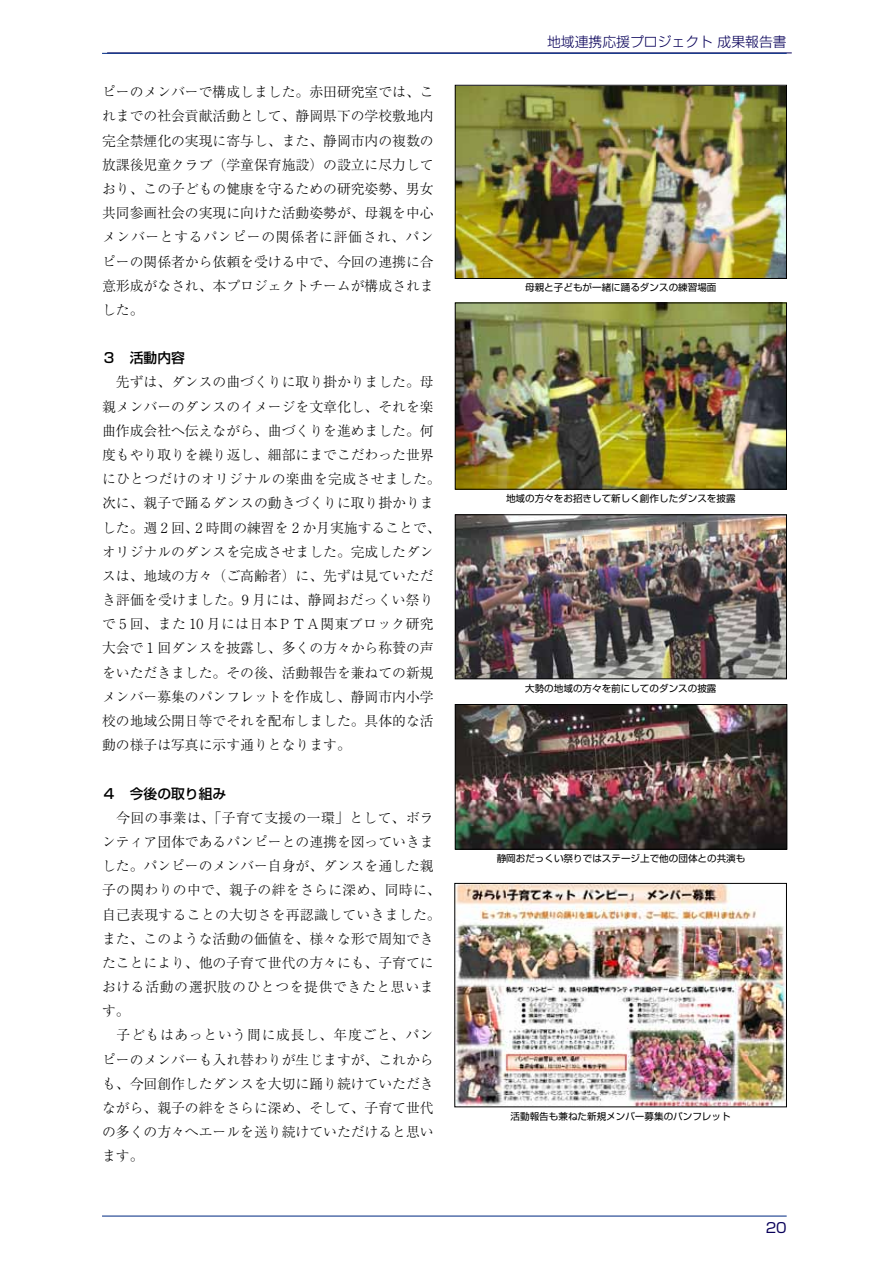
<style>
.page{position:relative;width:893px;height:1263px;background:#fff}
.page>*{position:absolute;margin:0;border:0;box-sizing:border-box;transform-origin:0 0}
.t1{font:300 13.8px/24.2px "Ryumin Pro";color:#000}
.t2{font:300 13.8px "Shin Go Pro";color:#080059}
.t3{font:500 13.8px "Shin Go Pro";color:#000}
.t4{font:13.8px "Shin Go Pro";color:#080059}
.t5{font:9.6px "Shin Go Pro";color:#000}
</style>
<div class="page">
<hr style="left:107px;top:53px;width:685px;height:1px;background:#080059">
<hr style="left:102px;top:53px;width:685px;height:1px;background:#0c3388">
<hr style="left:102px;top:1215px;width:685px;height:1px;background:#0c3388">
<img style="left:457px;top:87px;width:328px;height:190px">
<div style="left:455px;top:85px;width:332px;height:194px;border:1px solid #000"></div>
<img style="left:457px;top:305px;width:328px;height:182px">
<div style="left:455px;top:303px;width:332px;height:186px;border:1px solid #000"></div>
<img style="left:457px;top:516px;width:328px;height:161px">
<div style="left:455px;top:514px;width:332px;height:165px;border:1px solid #000"></div>
<img style="left:457px;top:706px;width:328px;height:141px">
<div style="left:455px;top:704px;width:332px;height:145px;border:1px solid #000"></div>
<img style="left:457px;top:885px;width:328px;height:220px">
<div style="left:455px;top:883px;width:332px;height:224px;border:1px solid #000"></div>
<p class="t1" style="left:102px;top:79px;width:333px;text-align:justify">ピーのメンバーで構成しました。赤田研究室では、これまでの社会貢献活動として、静岡県下の学校敷地内完全禁煙化の実現に寄与し、また、静岡市内の複数の放課後児童クラブ（学童保育施設）の設立に尽力しており、この子どもの健康を守るための研究姿勢、男女共同参画社会の実現に向けた活動姿勢が、母親を中心メンバーとするパンピーの関係者に評価され、パンピーの関係者から依頼を受ける中で、今回の連携に合意形成がなされ、本プロジェクトチームが構成されました。</p>
<p class="t3" style="left:102px;top:347px;width:84px">３　活動内容</p>
<p class="t1" style="left:102px;top:369px;width:340px">　先ずは、ダンスの曲づくりに取り掛かりました。母親メンバーのダンスのイメージを文章化し、それを楽曲作成会社へ伝えながら、曲づくりを進めました。何度もやり取りを繰り返し、細部にまでこだわった世界にひとつだけのオリジナルの楽曲を完成させました。次に、親子で踊るダンスの動きづくりに取り掛かりました。週 2 回、2 時間の練習を 2 か月実施することで、オリジナルのダンスを完成させました。完成したダンスは、地域の方々（ご高齢者）に、先ずは見ていただき評価を受けました。9 月には、静岡おだっくい祭りで 5 回、また 10 月には日本ＰＴＡ関東ブロック研究大会で 1 回ダンスを披露し、多くの方々から称賛の声をいただきました。その後、活動報告を兼ねての新規メンバー募集のパンフレットを作成し、静岡市内小学校の地域公開日等でそれを配布しました。具体的な活動の様子は写真に示す通りとなります。</p>
<p class="t3" style="left:102px;top:782px;width:126px">４　今後の取り組み</p>
<p class="t1" style="left:102px;top:804px;width:340px">　今回の事業は、「子育て支援の一環」として、ボランティア団体であるパンピーとの連携を図っていきました。パンピーのメンバー自身が、ダンスを通した親子の関わりの中で、親子の絆をさらに深め、同時に、自己表現することの大切さを再認識していきました。また、このような活動の価値を、様々な形で周知できたことにより、他の子育て世代の方々にも、子育てにおける活動の選択肢のひとつを提供できたと思います。<br>　子どもはあっという間に成長し、年度ごと、パンピーのメンバーも入れ替わりが生じますが、これからも、今回創作したダンスを大切に踊り続けていただきながら、親子の絆をさらに深め、そして、子育て世代の多くの方々へエールを送り続けていただけると思います。</p>
<p class="t2" style="left:547px;top:31px;width:241px">地域連携応援プロジェクト 成果報告書</p>
<p class="t5" style="left:525px;top:280px;width:193px">母親と子どもが一緒に踊るダンスの練習場面</p>
<p class="t5" style="left:506px;top:491px;width:231px">地域の方々をお招きして新しく創作したダンスを披露</p>
<p class="t5" style="left:525px;top:680px;width:193px">大勢の地域の方々を前にしてのダンスの披露</p>
<p class="t5" style="left:497px;top:850px;width:250px">静岡おだっくい祭りではステージ上で他の団体との共演も</p>
<p class="t5" style="left:511px;top:1108px;width:222px">活動報告も兼ねた新規メンバー募集のパンフレット</p>
<p class="t4" style="left:766px;top:1216px;width:22px">20</p>
</div>
